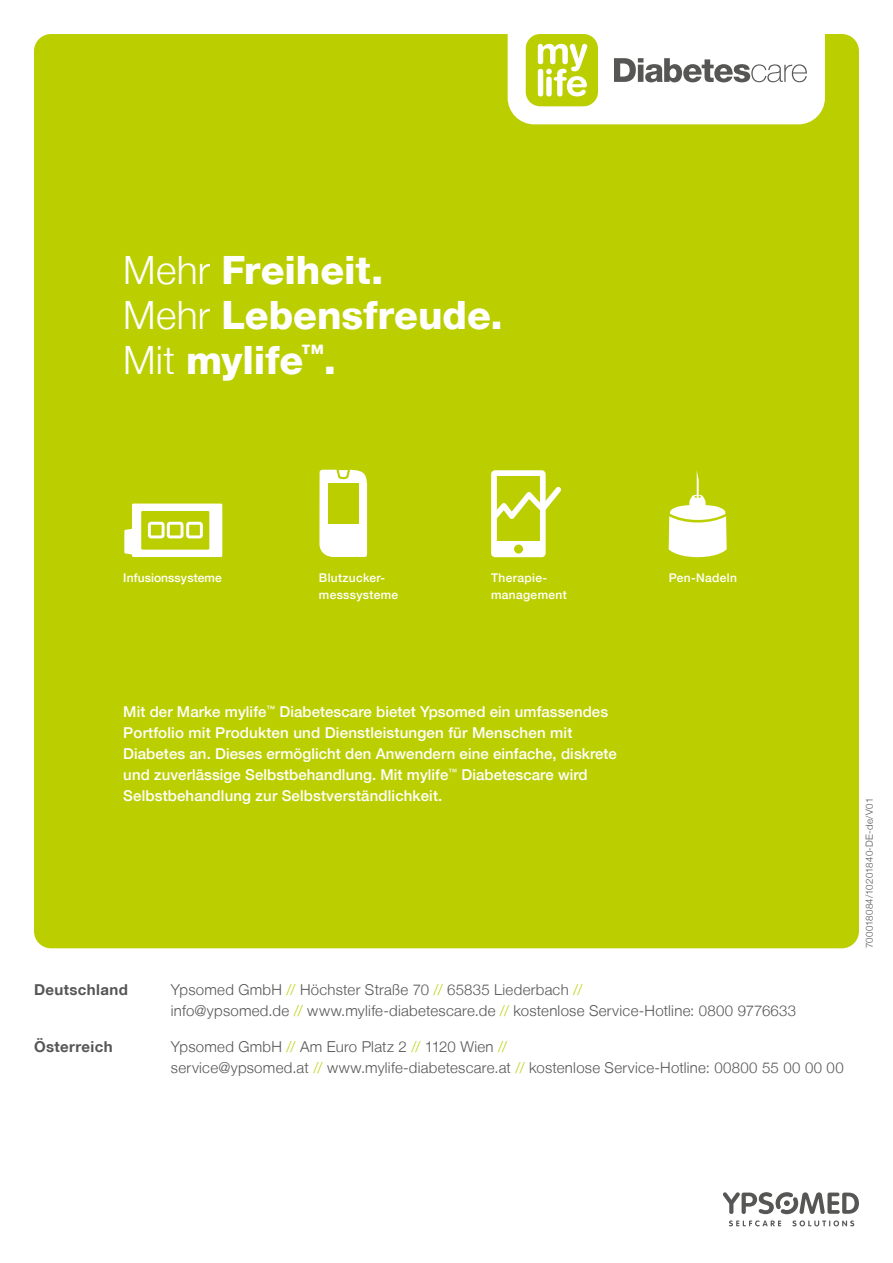
<style>
.page{position:relative;width:893px;height:1263px;background:#fff}
.page>*{position:absolute;margin:0;border:0;box-sizing:border-box;transform-origin:0 0}
.t1{font:800 39px/45px "Helvetica Neue LT";letter-spacing:-.005em;color:#fff}
.t2{font:500 15px/21px "Helvetica Neue LT";letter-spacing:.005em;color:#fff}
.t3{font:300 15px/21px "Helvetica Neue LT";letter-spacing:.02em;color:#565655}
.t4{font:700 15px "Helvetica Neue LT";letter-spacing:.025em;color:#565655}
.t5{font:500 12px/17.2px "Helvetica Neue LT";letter-spacing:.025em;color:#fff}
.t6{font:300 9.75px "Helvetica Neue LT";letter-spacing:.025em;color:#565655}
.s1{font-weight:300}
.s2{color:#bbcf00}
</style>
<div class="page">
<div style="left:34px;top:34px;width:825px;height:914px;background:#bbcf00;border-radius:17px"></div>
<svg style="left:729px;top:1220px;width:52px;height:6px"></svg>
<svg style="left:792px;top:1220px;width:62px;height:6px"></svg>
<svg style="left:723px;top:1192px;width:136px;height:22px"></svg>
<div style="left:508px;top:0;width:317px;height:124px;background:#fff;border-radius:27px"></div>
<div style="left:526px;top:34px;width:72px;height:72px;background:#bbcf00;border-radius:14px"></div>
<svg style="left:538px;top:44px;width:49px;height:52px"></svg>
<svg style="left:614px;top:58px;width:193px;height:24px"></svg>
<div style="left:132px;top:504px;width:90px;height:53px;background:#fff"></div>
<svg style="left:124px;top:528px;width:8px;height:27px"></svg>
<div style="left:141px;top:511px;width:68px;height:39px;background:#bbcf00"></div>
<div style="left:186px;top:522px;width:17px;height:16px;border:3px solid #fff;border-radius:2px"></div>
<div style="left:167px;top:522px;width:16px;height:16px;border:3px solid #fff;border-radius:2px"></div>
<div style="left:148px;top:522px;width:17px;height:16px;border:3px solid #fff;border-radius:2px"></div>
<svg style="left:669px;top:470px;width:58px;height:87px"></svg>
<svg style="left:491px;top:470px;width:70px;height:87px"></svg>
<svg style="left:319px;top:470px;width:49px;height:87px;background:#f7f9e4"></svg>
<div style="left:328px;top:484px;width:30px;height:40px;background:#bbcf00"></div>
<h1 class="t1" style="left:123px;top:248px;width:381px"><span class="s1">Mehr</span> Freiheit.<br><span class="s1">Mehr</span> Lebensfreude.<br><span class="s1">Mit</span> mylife<sup>™</sup>.</h1>
<p class="t5" style="left:123px;top:568px;width:100px">Infusionssysteme</p>
<p class="t5" style="left:319px;top:568px;width:81px">Blutzucker&shy;messsysteme</p>
<p class="t5" style="left:491px;top:568px;width:77px">Therapie&shy;management</p>
<p class="t5" style="left:669px;top:568px;width:70px">Pen-Nadeln</p>
<p class="t2" style="left:123px;top:701px;width:495px">Mit der Marke mylife<sup>™</sup> Diabetescare bietet Ypsomed ein umfassendes Portfolio mit Produkten und Dienstleistungen für Menschen mit Diabetes an. Dieses ermöglicht den Anwendern eine einfache, diskrete und zuverläs sige Selbstbehandlung. Mit mylife<sup>™</sup> Diabetescare wird Selbstbehandlung zur Selbstverständ lichkeit.</p>
<p class="t4" style="left:34px;top:980px;width:95px">Deutschland</p>
<p class="t3" style="left:171px;top:979px;width:627px">Ypsomed GmbH <span class="s2">//</span> Höchster Straße 70 <span class="s2">//</span> 65835 Liederbach <span class="s2">//<br></span>info@ypsomed.de <span class="s2">//</span> www.mylife-diabetescare.de <span class="s2">//</span> kostenlose Service-Hotline: 0800 9776633</p>
<p class="t4" style="left:34px;top:1038px;width:80px">Österreich</p>
<p class="t3" style="left:171px;top:1036px;width:674px">Ypsomed GmbH <span class="s2">//</span> Am Euro Platz 2 <span class="s2">//</span> 1120 Wien <span class="s2">//<br></span>service@ypsomed.at <span class="s2">//</span> www.mylife-diabetescare.at <span class="s2">//</span> kostenlose Service-Hotline: 00800 55 00 00 00</p>
<p class="t6" style="left:863px;top:948px;width:152px;rotate:-90deg">700018084/10201840-DE-de/V01</p>
</div>
